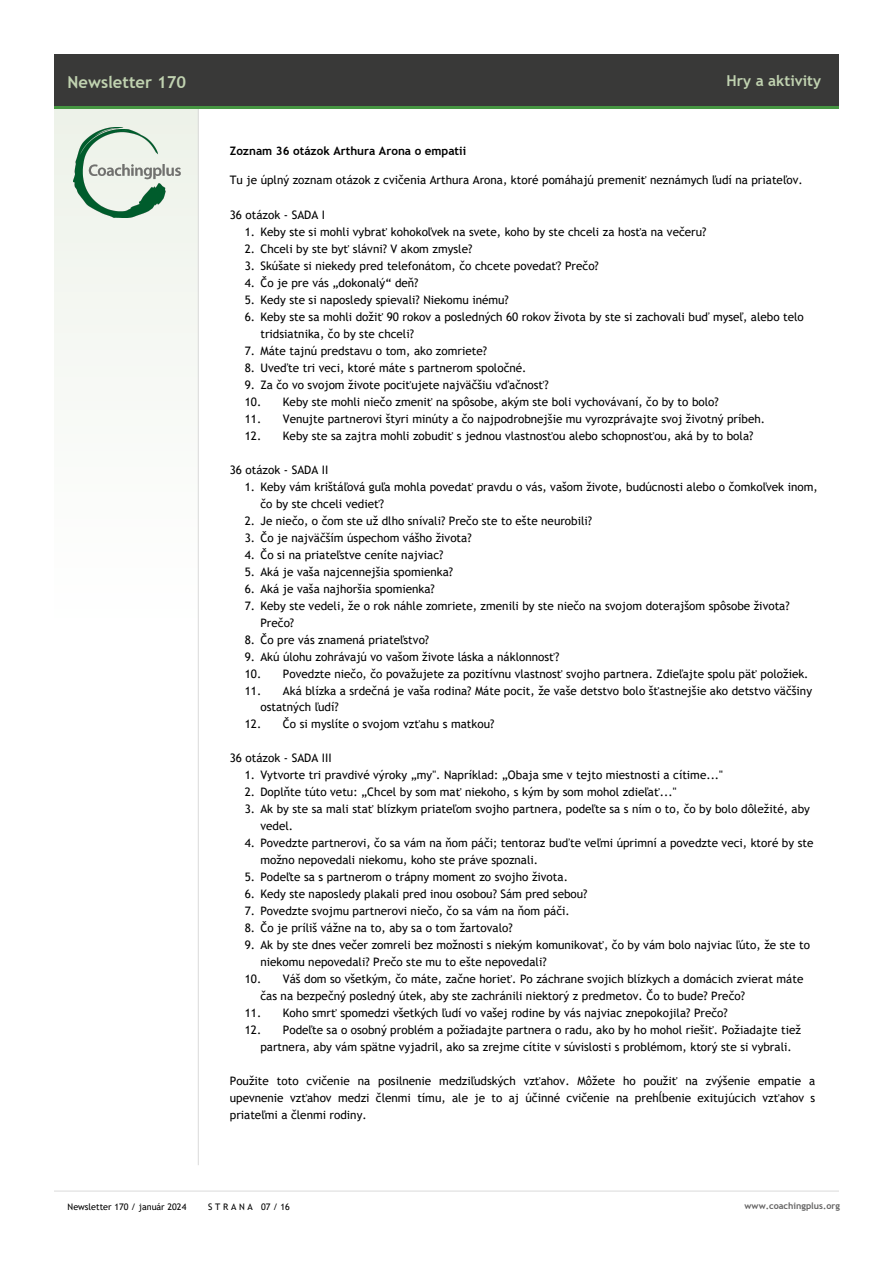
<style>
.page{position:relative;width:893px;height:1263px;background:#fff}
.page>*{position:absolute;margin:0;border:0;box-sizing:border-box;transform-origin:0 0}
.t1{font:700 16.5px "Trebuchet MS";color:#c0d2b0}
.t2{font:700 15px "Trebuchet MS";color:#c0d2b0}
.t3{font:11.7px/17px "Trebuchet MS";color:#000}
.t4{font:700 11.7px "Trebuchet MS";color:#000}
.t5{font:9px "Trebuchet MS";color:#000}
.t6{font:700 9px "Trebuchet MS";color:#646363}
</style>
<div class="page">
<div style="left:54px;top:106px;width:145px;height:525px;background:#f7f9f6"></div>
<hr style="left:54px;top:1191px;width:785px;height:1px;background:#dadada">
<hr style="left:198px;top:108px;width:1px;height:1057px;background:#dadada">
<div style="left:54px;top:54px;width:785px;height:53px;background:#393938"></div>
<hr style="left:54px;top:106px;width:785px;height:3px;background:#469642">
<img style="left:74px;top:127px;width:106px;height:91px">
<h1 class="t1" style="left:68px;top:71px;width:120px">Newsletter 170</h1>
<p class="t2" style="left:727px;top:71px;width:96px">Hry a aktivity</p>
<p class="t4" style="left:230px;top:144px;width:238px">Zoznam 36 otázok Arthura Arona o empatii</p>
<p class="t3" style="left:230px;top:171px;width:574px">Tu je úplný zoznam otázok z cvičenia Arthura Arona, ktoré pomáhajú premeniť neznámych ľudí na priateľov.</p>
<p class="t3" style="left:230px;top:207px;width:97px">36 otázok - SADA I</p>
<p class="t3" style="left:245px;top:224px;width:463px">1. Keby ste si mohli vybrať kohokoľvek na svete, koho by ste chceli za hosťa na večeru?</p>
<p class="t3" style="left:245px;top:241px;width:229px">2. Chceli by ste byť slávni? V akom zmysle?</p>
<p class="t3" style="left:245px;top:258px;width:356px">3. Skúšate si niekedy pred telefonátom, čo chcete povedať? Prečo?</p>
<p class="t3" style="left:245px;top:275px;width:175px">4. Čo je pre vás „dokonalý“ deň?</p>
<p class="t3" style="left:245px;top:292px;width:266px">5. Kedy ste si naposledy spievali? Niekomu inému?</p>
<p class="t3" style="left:260px;top:308px;width:545px;text-indent:-16px">6. Keby ste sa mohli dožiť 90 rokov a posledných 60 rokov života by ste si zachovali buď myseľ, alebo telo tridsiatnika, čo by ste chceli?</p>
<p class="t3" style="left:245px;top:342px;width:244px">7. Máte tajnú predstavu o tom, ako zomriete?</p>
<p class="t3" style="left:245px;top:359px;width:283px">8. Uveďte tri veci, ktoré máte s partnerom spoločné.</p>
<p class="t3" style="left:245px;top:376px;width:305px">9. Za čo vo svojom živote pociťujete najväčšiu vďačnosť?</p>
<p class="t3" style="left:245px;top:393px;width:476px">10. Keby ste mohli niečo zmeniť na spôsobe, akým ste boli vychovávaní, čo by to bolo?</p>
<p class="t3" style="left:245px;top:410px;width:522px">11. Venujte partnerovi štyri minúty a čo najpodrobnejšie mu vyrozprávajte svoj životný príbeh.</p>
<p class="t3" style="left:245px;top:427px;width:510px">12. Keby ste sa zajtra mohli zobudiť s jednou vlastnosťou alebo schopnosťou, aká by to bola?</p>
<p class="t3" style="left:230px;top:461px;width:100px">36 otázok - SADA II</p>
<p class="t3" style="left:260px;top:478px;width:559px;text-indent:-16px">1. Keby vám krištáľová guľa mohla povedať pravdu o vás, vašom živote, budúcnosti alebo o čomkoľvek inom, čo by ste chceli vedieť?</p>
<p class="t3" style="left:245px;top:512px;width:349px">2. Je niečo, o čom ste už dlho snívali? Prečo ste to ešte neurobili?</p>
<p class="t3" style="left:245px;top:529px;width:228px">3. Čo je najväčším úspechom vášho života?</p>
<p class="t3" style="left:245px;top:546px;width:200px">4. Čo si na priateľstve ceníte najviac?</p>
<p class="t3" style="left:245px;top:563px;width:210px">5. Aká je vaša najcennejšia spomienka?</p>
<p class="t3" style="left:245px;top:580px;width:192px">6. Aká je vaša najhoršia spomienka?</p>
<p class="t3" style="left:260px;top:597px;width:531px;text-indent:-16px">7. Keby ste vedeli, že o rok náhle zomriete, zmenili by ste niečo na svojom doterajšom spôsobe života?<br>Prečo?</p>
<p class="t3" style="left:245px;top:631px;width:186px">8. Čo pre vás znamená priateľstvo?</p>
<p class="t3" style="left:245px;top:648px;width:316px">9. Akú úlohu zohrávajú vo vašom živote láska a náklonnosť?</p>
<p class="t3" style="left:245px;top:665px;width:565px">10. Povedzte niečo, čo považujete za pozitívnu vlastnosť svojho partnera. Zdieľajte spolu päť položiek.</p>
<p class="t3" style="left:260px;top:682px;width:553px;text-indent:-16px">11. Aká blízka a srdečná je vaša rodina? Máte pocit, že vaše detstvo bolo šťastnejšie ako detstvo väčšiny ostatných ľudí?</p>
<p class="t3" style="left:245px;top:716px;width:251px">12. Čo si myslíte o svojom vzťahu s matkou?</p>
<p class="t3" style="left:230px;top:750px;width:103px">36 otázok - SADA III</p>
<p class="t3" style="left:245px;top:767px;width:480px">1. Vytvorte tri pravdivé výroky „my". Napríklad: „Obaja sme v tejto miestnosti a cítime..."</p>
<p class="t3" style="left:245px;top:783px;width:433px">2. Doplňte túto vetu: „Chcel by som mať niekoho, s kým by som mohol zdieľať..."</p>
<p class="t3" style="left:260px;top:800px;width:551px;text-indent:-16px">3. Ak by ste sa mali stať blízkym priateľom svojho partnera, podeľte sa s ním o to, čo by bolo dôležité, aby vedel.</p>
<p class="t3" style="left:260px;top:834px;width:555px;text-indent:-16px">4. Povedzte partnerovi, čo sa vám na ňom páči; tentoraz buďte veľmi úprimní a povedzte veci, ktoré by ste možno nepovedali niekomu, koho ste práve spoznali.</p>
<p class="t3" style="left:245px;top:868px;width:325px">5. Podeľte sa s partnerom o trápny moment zo svojho života.</p>
<p class="t3" style="left:245px;top:885px;width:344px">6. Kedy ste naposledy plakali pred inou osobou? Sám pred sebou?</p>
<p class="t3" style="left:245px;top:902px;width:326px">7. Povedzte svojmu partnerovi niečo, čo sa vám na ňom páči.</p>
<p class="t3" style="left:245px;top:919px;width:269px">8. Čo je príliš vážne na to, aby sa o tom žartovalo?</p>
<p class="t3" style="left:260px;top:936px;width:551px;text-indent:-16px">9. Ak by ste dnes večer zomreli bez možnosti s niekým komunikovať, čo by vám bolo najviac ľúto, že ste to niekomu nepovedali? Prečo ste mu to ešte nepovedali?</p>
<p class="t3" style="left:260px;top:970px;width:544px;text-indent:-16px">10. Váš dom so všetkým, čo máte, začne horieť. Po záchrane svojich blízkych a domácich zvierat máte čas na bezpečný posledný útek, aby ste zachránili niektorý z predmetov. Čo to bude? Prečo?</p>
<p class="t3" style="left:245px;top:1004px;width:485px">11. Koho smrť spomedzi všetkých ľudí vo vašej rodine by vás najviac znepokojila? Prečo?</p>
<p class="t3" style="left:245px;top:1021px;width:558px;text-align:center">12. Podeľte sa o osobný problém a požiadajte partnera o radu, ako by ho mohol riešiť. Požiadajte tiež partnera, aby vám spätne vyjadril, ako sa zrejme cítite v súvislosti s problémom, ktorý ste si vybrali.</p>
<p class="t3" style="left:230px;top:1072px;width:587px;text-align:justify">Použite toto cvičenie na posilnenie medziľudských vzťahov. Môžete ho použiť na zvýšenie empatie a upevnenie vzťahov medzi členmi tímu, ale je to aj účinné cvičenie na prehĺbenie exitujúcich vzťahov s priateľmi a členmi rodiny.</p>
<p class="t5" style="left:68px;top:1201px;width:120px">Newsletter 170 / január 2024</p>
<p class="t5" style="left:208px;top:1201px;width:83px">S T R A N A 07 / 16</p>
<p class="t6" style="left:745px;top:1200px;width:97px">www.coachingplus.org</p>
</div>
